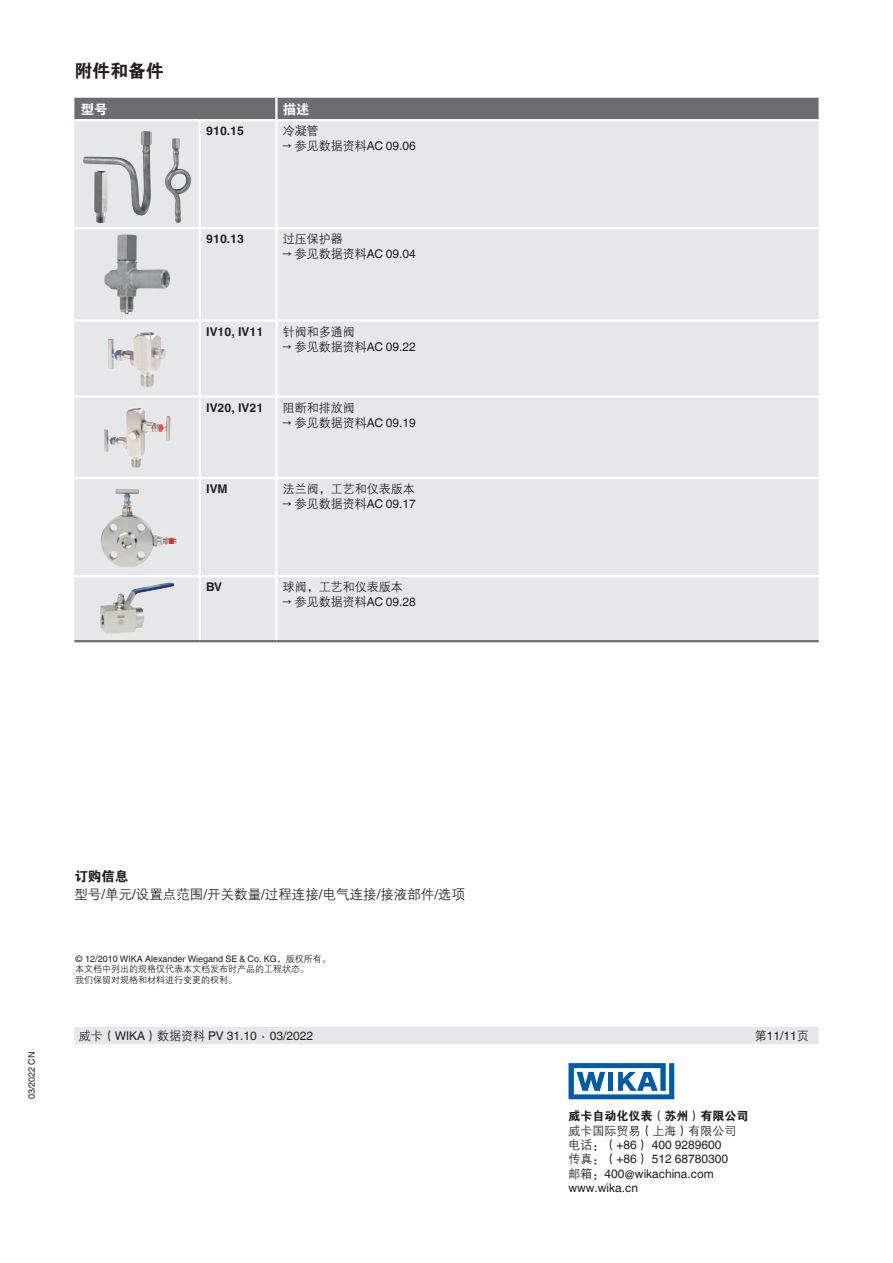
<style>
.page{position:relative;width:893px;height:1263px;background:#fff}
.page>*{position:absolute;margin:0;border:0;box-sizing:border-box;transform-origin:0 0}
.t1{font:18px "FZDHTJW GB1 0";letter-spacing:-.01em;color:#231f20}
.t2{font:13.5px "FZZDXJW GB1 0";color:#231f20}
.t3{font:13.5px "FZDHTJW GB1 0";color:#231f20}
.t4{font:13.5px "FZDHTJW GB1 0";color:#fff}
.t5{font:12px "Helvetica World";color:#231f20}
.t6{font:12px/14.4px "Helvetica World";color:#211e20}
.t7{font:12px "FZZDXJW GB1 0";color:#231f20}
.t8{font:700 12px "Helvetica World";color:#231f20}
.t9{font:12px "FZDHTJW GB1 0";color:#211e20}
.t10{font:12px "FZZDXJW GB1 0";color:#211e20}
.t11{font:9px "Helvetica World";color:#231f20}
.t12{font:9px/10.8px "FZZDXJW GB1 0";color:#231f20}
.s1{font-family:"FZZDXJW GB1 0"}
.s2{font-family:"Helvetica World"}
</style>
<div class="page">
<div style="left:74px;top:98px;width:745px;height:21px;background:#6c6d70"></div>
<div style="left:74px;top:121px;width:745px;height:519px;background:#e6e7e9"></div>
<hr style="left:199px;top:121px;width:2px;height:106px;background:#fff">
<hr style="left:275px;top:121px;width:3px;height:106px;background:#fff">
<hr style="left:74px;top:227px;width:126px;height:2px;background:#fff">
<hr style="left:200px;top:227px;width:76px;height:2px;background:#fff">
<hr style="left:199px;top:229px;width:2px;height:90px;background:#fff">
<hr style="left:276px;top:227px;width:543px;height:2px;background:#fff">
<hr style="left:275px;top:229px;width:3px;height:90px;background:#fff">
<hr style="left:74px;top:319px;width:126px;height:3px;background:#fff">
<hr style="left:200px;top:319px;width:76px;height:3px;background:#fff">
<hr style="left:199px;top:322px;width:2px;height:73px;background:#fff">
<hr style="left:276px;top:319px;width:543px;height:3px;background:#fff">
<hr style="left:275px;top:322px;width:3px;height:73px;background:#fff">
<hr style="left:74px;top:395px;width:126px;height:3px;background:#fff">
<hr style="left:200px;top:395px;width:76px;height:3px;background:#fff">
<hr style="left:199px;top:398px;width:2px;height:79px;background:#fff">
<hr style="left:276px;top:395px;width:543px;height:3px;background:#fff">
<hr style="left:275px;top:398px;width:3px;height:79px;background:#fff">
<hr style="left:74px;top:477px;width:126px;height:2px;background:#fff">
<hr style="left:200px;top:477px;width:76px;height:2px;background:#fff">
<hr style="left:199px;top:479px;width:2px;height:96px;background:#fff">
<hr style="left:276px;top:477px;width:543px;height:2px;background:#fff">
<hr style="left:275px;top:479px;width:3px;height:96px;background:#fff">
<hr style="left:74px;top:575px;width:126px;height:2px;background:#fff">
<hr style="left:200px;top:575px;width:76px;height:2px;background:#fff">
<hr style="left:199px;top:577px;width:2px;height:63px;background:#fff">
<hr style="left:276px;top:575px;width:543px;height:2px;background:#fff">
<hr style="left:275px;top:577px;width:3px;height:63px;background:#fff">
<hr style="left:275px;top:98px;width:3px;height:21px;background:#fff">
<hr style="left:74px;top:640px;width:126px;height:2px;background:#6c6d70">
<hr style="left:200px;top:640px;width:76px;height:2px;background:#6c6d70">
<hr style="left:276px;top:640px;width:543px;height:2px;background:#6c6d70">
<img style="left:83px;top:131px;width:69px;height:84px">
<img style="left:164px;top:138px;width:28px;height:85px">
<img style="left:94px;top:171px;width:14px;height:52px">
<img style="left:104px;top:234px;width:66px;height:80px">
<img style="left:127px;top:332px;width:20px;height:19px">
<img style="left:120px;top:408px;width:17px;height:29px">
<img style="left:100px;top:489px;width:76px;height:78px">
<img style="left:100px;top:582px;width:74px;height:52px">
<svg style="left:568px;top:1063px;width:106px;height:36px"></svg>
<div style="left:74px;top:1027px;width:745px;height:17px;background:#e6e7e9"></div>
<h1 class="t1" style="left:74px;top:61px;width:91px">附件和备件</h1>
<p class="t4" style="left:81px;top:102px;width:28px">型号</p>
<p class="t4" style="left:283px;top:102px;width:28px">描述</p>
<p class="t8" style="left:206px;top:124px;width:39px">910.15</p>
<p class="t7" style="left:283px;top:125px;width:37px">冷凝管</p>
<p class="t5" style="left:283px;top:139px;width:135px">→ <span class="s1">参见数据资料</span>AC 09.06</p>
<p class="t8" style="left:206px;top:232px;width:39px">910.13</p>
<p class="t7" style="left:283px;top:233px;width:61px">过压保护器</p>
<p class="t5" style="left:283px;top:247px;width:135px">→ <span class="s1">参见数据资料</span>AC 09.04</p>
<p class="t8" style="left:206px;top:324px;width:59px">IV10, IV11</p>
<p class="t7" style="left:283px;top:325px;width:73px">针阀和多通阀</p>
<p class="t5" style="left:283px;top:339px;width:135px">→ <span class="s1">参见数据资料</span>AC 09.22</p>
<p class="t8" style="left:206px;top:400px;width:59px">IV20, IV21</p>
<p class="t7" style="left:283px;top:401px;width:73px">阻断和排放阀</p>
<p class="t5" style="left:283px;top:415px;width:135px">→ <span class="s1">参见数据资料</span>AC 09.19</p>
<p class="t8" style="left:206px;top:482px;width:23px">IVM</p>
<p class="t7" style="left:283px;top:482px;width:134px">法兰阀，工艺和仪表版本</p>
<p class="t5" style="left:283px;top:497px;width:135px">→ <span class="s1">参见数据资料</span>AC 09.17</p>
<p class="t8" style="left:206px;top:580px;width:17px">BV</p>
<p class="t7" style="left:283px;top:581px;width:122px">球阀，工艺和仪表版本</p>
<p class="t5" style="left:283px;top:595px;width:135px">→ <span class="s1">参见数据资料</span>AC 09.28</p>
<p class="t11" style="left:26px;top:1099px;width:49px;rotate:-90deg">03/2022 CN</p>
<p class="t3" style="left:74px;top:869px;width:55px">订购信息</p>
<p class="t2" style="left:74px;top:887px;width:392px">型号<span class="s2">/</span>单元<span class="s2">/</span>设置点范围<span class="s2">/</span>开关数量<span class="s2">/</span>过程连接<span class="s2">/</span>电气连接<span class="s2">/</span>接液部件<span class="s2">/</span>选项</p>
<p class="t11" style="left:75px;top:953px;width:257px">© 12/2010 WIKA Alexander Wiegand SE &amp; Co. KG<span class="s1">，版权所有。</span></p>
<p class="t12" style="left:75px;top:964px;width:236px">本文档中列出的规格仅代表本文档发布时产品的工程状态。我们保留对规格和材料进行变更的权利。</p>
<p class="t5" style="left:79px;top:1029px;width:236px"><span class="s1">威卡（</span>WIKA<span class="s1">）数据资料</span> PV 31.10 ∙ 03/2022</p>
<p class="t5" style="left:755px;top:1029px;width:56px"><span class="s1">第</span>11/11<span class="s1">页</span></p>
<p class="t9" style="left:568px;top:1109px;width:181px">威卡自动化仪表（苏州）有限公司</p>
<p class="t10" style="left:568px;top:1124px;width:169px">威卡国际贸易（上海）有限公司</p>
<p class="t6" style="left:568px;top:1138px;width:161px"><span class="s1">电话：（</span>+86<span class="s1">）</span> 400 9289600<span class="s1">传真：（</span>+86<span class="s1">）</span> 512 68780300<span class="s1">邮箱：</span>400@wikachina.com www.wika.cn</p>
</div>
